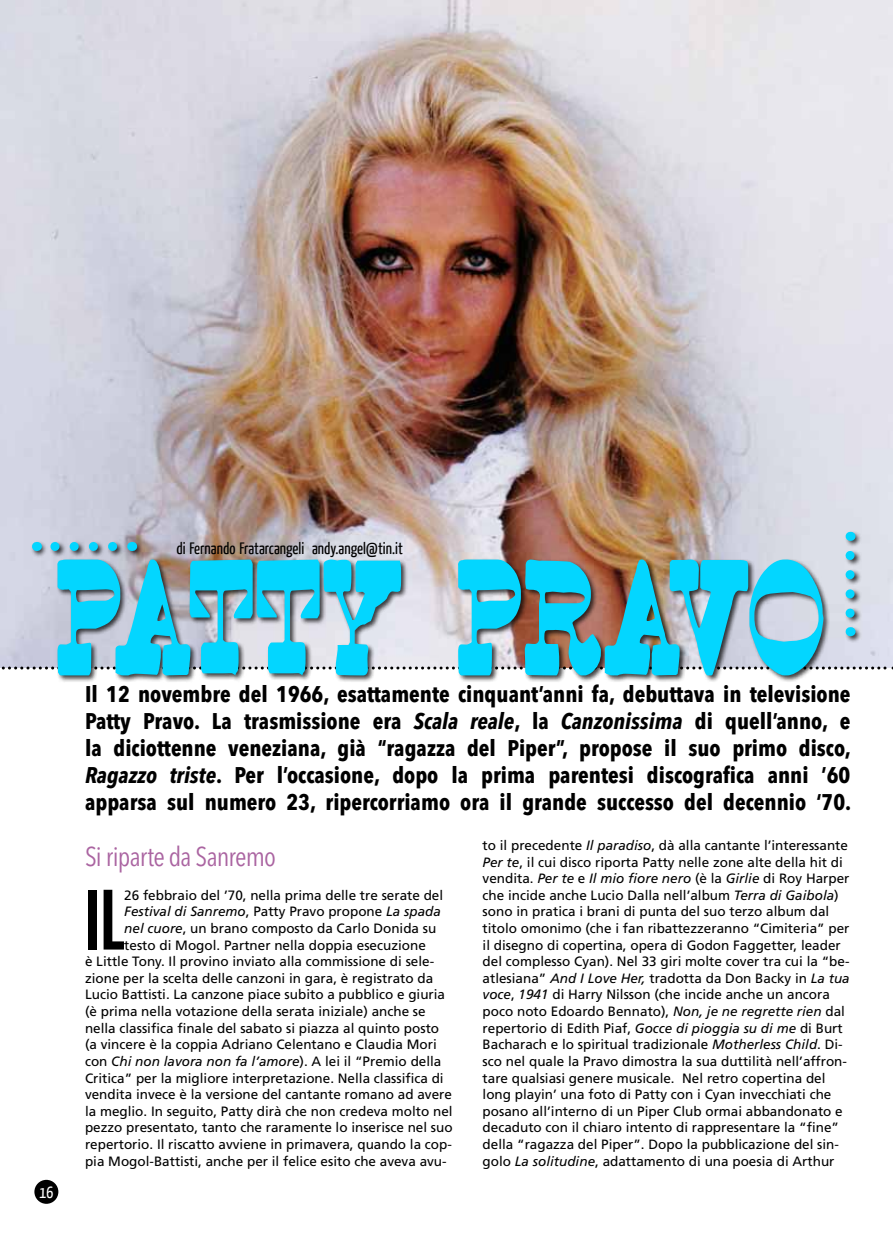
<style>
.page{position:relative;width:893px;height:1234px;background:#fff}
.page>*{position:absolute;margin:0;border:0;box-sizing:border-box;transform-origin:0 0}
.t1{font:105.9px "Spoghetti Westerntfb";letter-spacing:-.06em;color:#03d6ff;scale:.68 1}
.t2{font:81.3px "League Gothic";color:#000}
.t3{font:condensed 27px "Avenir Next LT Pro";letter-spacing:-.03em;color:#aa64a1}
.t4{font:700 condensed 22.5px/27px "Avenir Next LT Pro";color:#000;text-align:justify}
.t5{font:16.5px "Yanone Kaffeesatz";color:#000}
.t6{font:16.5px "Yanone Kaffeesatz";color:#fff}
.t7{font:13.5px/16.6px "Frutiger";color:#000}
.t8{font:italic 13.5px "Frutiger";color:#000}
.s1{font-style:italic}
.s2{font-style:normal}
</style>
<div class="page">
<img style="left:0;top:0;width:893px;height:666px">
<svg style="left:0;top:666px;width:893px;height:3px"></svg>
<div style="left:56px;top:558px;width:775px;height:124px;background:#000;opacity:.75"></div>
<div style="left:34px;top:1179px;width:24px;height:24px;background:#000;border-radius:50%"></div>
<div style="left:844px;top:530px;width:18px;height:113px;background:#000;opacity:.75"></div>
<svg style="left:846px;top:555px;width:9px;height:81px"></svg>
<div style="left:30px;top:540px;width:113px;height:18px;background:#000;opacity:.75"></div>
<svg style="left:46px;top:542px;width:67px;height:9px"></svg>
<p class="t5" style="left:176px;top:537px;width:228px">di Fernando Fratarcangeli andy.angel@tin.it</p>
<h1 class="t1" style="left:57px;top:554px;width:1138px">PATTY PRAVO</h1>
<p class="t4" style="left:85px;top:680px;width:768px">Il 12 novembre del 1966, esattamente cinquant’anni fa, debuttava in televisione Patty Pravo. La trasmissione era <span class="s1">Scala reale</span>, la <span class="s1">Canzonissima</span> di quell’anno, e la diciottenne veneziana, già “ragazza del Piper”, propose il suo primo disco, <span class="s1">Ragazzo triste</span>. Per l’occasione, dopo la prima parentesi discografica anni ’60 apparsa sul numero 23, ripercorriamo ora il grande successo del decennio ‘70.</p>
<p class="t6" style="left:39px;top:1180px;width:15px">16</p>
<h3 class="t3" style="left:85px;top:840px;width:193px">Si riparte da Sanremo</h3>
<h2 class="t2" style="left:85px;top:871px;width:41px">IL</h2>
<p class="t7" style="left:124px;top:886px;width:320px">26 febbraio del ’70, nella prima delle tre serate del</p>
<p class="t8" style="left:124px;top:903px;width:318px">Festival di Sanremo<span class="s2">, Patty Pravo propone</span> La spada</p>
<p class="t7" style="left:124px;top:919px;width:314px"><span class="s1">nel cuore</span>, un brano composto da Carlo Donida su</p>
<p class="t7" style="left:124px;top:936px;width:303px">testo di Mogol. Partner nella doppia esecuzione</p>
<p class="t7" style="left:85px;top:952px;width:351px">è Little Tony. Il provino inviato alla commissione di sele-</p>
<p class="t7" style="left:85px;top:969px;width:350px">zione per la scelta delle canzoni in gara, è registrato da</p>
<p class="t7" style="left:85px;top:986px;width:362px">Lucio Battisti. La canzone piace subito a pubblico e giuria</p>
<p class="t7" style="left:85px;top:1002px;width:342px">(è prima nella votazione della serata iniziale) anche se</p>
<p class="t7" style="left:85px;top:1019px;width:356px">nella classifica finale del sabato si piazza al quinto posto</p>
<p class="t7" style="left:85px;top:1035px;width:353px">(a vincere è la coppia Adriano Celentano e Claudia Mori</p>
<p class="t8" style="left:85px;top:1053px;width:358px"><span class="s2">con</span> Chi non lavora non fa l’amore<span class="s2">). A lei il “Premio della</span></p>
<p class="t7" style="left:85px;top:1069px;width:360px">Critica” per la migliore interpretazione. Nella classifica di</p>
<p class="t7" style="left:85px;top:1085px;width:368px">vendita invece è la versione del cantante romano ad avere</p>
<p class="t7" style="left:85px;top:1102px;width:369px">la meglio. In seguito, Patty dirà che non credeva molto nel</p>
<p class="t7" style="left:85px;top:1118px;width:369px">pezzo presentato, tanto che raramente lo inserisce nel suo</p>
<p class="t7" style="left:85px;top:1135px;width:368px">repertorio. Il riscatto avviene in primavera, quando la cop-</p>
<p class="t7" style="left:85px;top:1152px;width:363px">pia Mogol-Battisti, anche per il felice esito che aveva avu-</p>
<p class="t7" style="left:483px;top:836px;width:369px">to il precedente <span class="s1">Il paradiso</span>, dà alla cantante l’interessante <span class="s1">Per te</span>, il cui disco riporta Patty nelle zone alte della hit di vendita. <span class="s1">Per te</span> e <span class="s1">Il mio fiore nero</span> (è la <span class="s1">Girlie</span> di Roy Harper che incide anche Lucio Dalla nell’album <span class="s1">Terra di Gaibola</span>) sono in pratica i brani di punta del suo terzo album dal titolo omonimo (che i fan ribattezzeranno “Cimiteria” per il disegno di copertina, opera di Godon Faggetter, leader del complesso Cyan). Nel 33 giri molte cover tra cui la “be&shy;atlesiana” <span class="s1">And I Love Her,</span> tradotta da Don Backy in <span class="s1">La tua voce</span>, <span class="s1">1941</span> di Harry Nilsson (che incide anche un ancora poco noto Edoardo Bennato), <span class="s1">Non, je ne regrette rien</span> dal repertorio di Edith Piaf, <span class="s1">Gocce di pioggia su di me</span> di Burt Bacharach e lo spiritual tradizionale <span class="s1">Motherless Child</span>. Di&shy;sco nel quale la Pravo dimostra la sua duttilità nell’affron&shy;tare qualsiasi genere musicale. Nel retro copertina del long playin’ una foto di Patty con i Cyan invecchiati che posano all’interno di un Piper Club ormai abbandonato e decaduto con il chiaro intento di rappresentare la “fine” della “ragazza del Piper”. Dopo la pubblicazione del sin&shy;golo <span class="s1">La solitudine</span>, adattamento di una poesia di Arthur</p>
</div>
